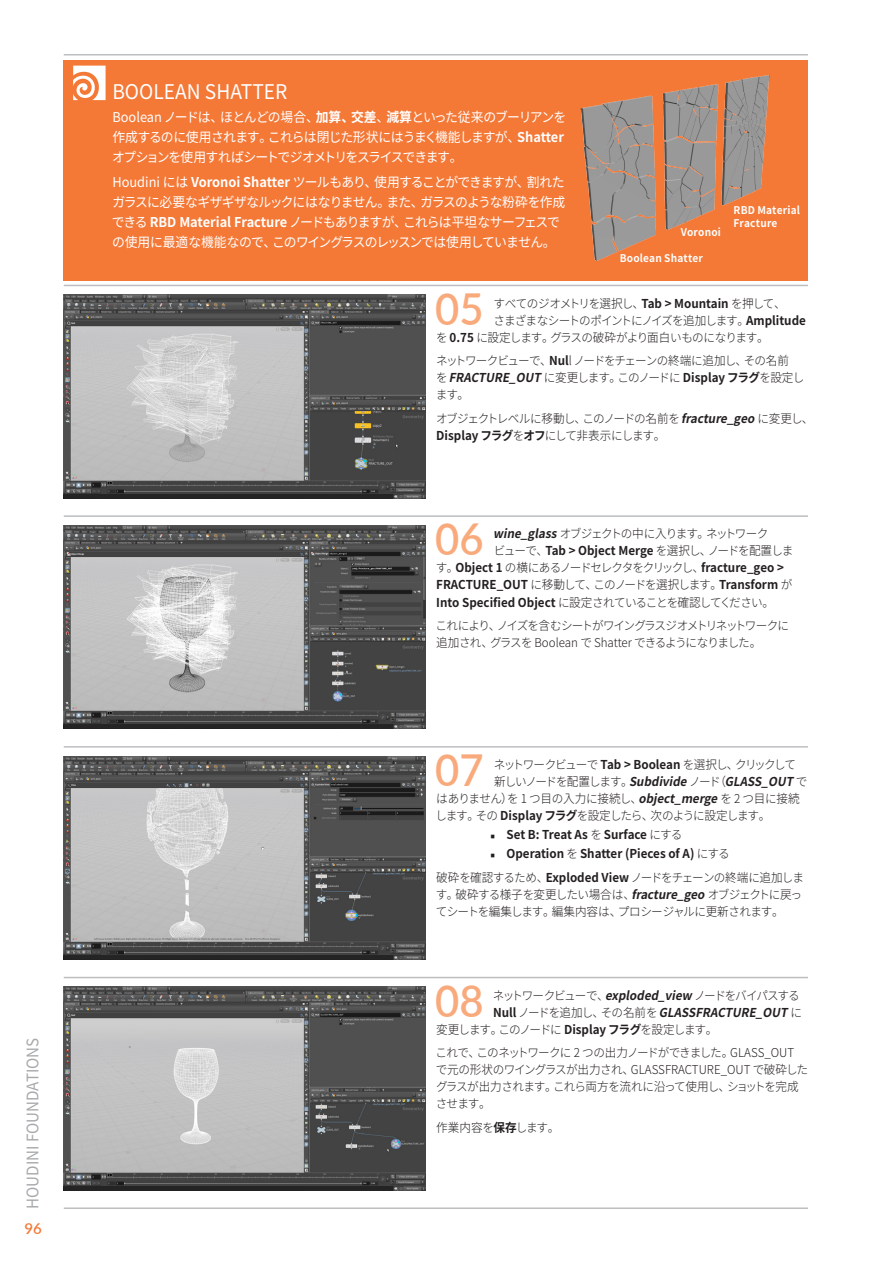
<style>
.page{position:relative;width:893px;height:1263px;background:#fff}
.page>*{position:absolute;margin:0;border:0;box-sizing:border-box;transform-origin:0 0}
.t1{font:600 43.95px "Lato";color:#f9aa7c;scale:.95 1}
.tip_title{font:20.25px "Noto Sans JP";color:#fff;scale:.95 1}
.t2{font:15.9px "Noto Sans JP";color:#a7a9ac;scale:.95 1}
.t3{font:600 15px "Lato";color:#f47836}
.tip_body{font:13.5px/20.2px "Noto Sans JP";letter-spacing:-.065em;color:#fff;scale:.95 1}
.t4{font:300 12.15px/17px "Noto Sans JP";letter-spacing:-.08em;color:#231f20;scale:.95 1}
.t5{font:300 12.15px/17px "Noto Sans JP";letter-spacing:-.045em;color:#231f20;scale:.95 1}
.t6{font:300 12.15px/17px "Noto Sans JP";letter-spacing:-.06em;color:#231f20;scale:.95 1}
.t7{font:300 12.15px "Noto Sans JP";letter-spacing:-.1em;color:#231f20;scale:.95 1}
.t8{font:700 12.15px "Noto Sans JP";color:#231f20;scale:.95 1}
.t9{font:300 12.15px "Noto Sans JP";letter-spacing:-.105em;color:#231f20;scale:.95 1}
.t10{font:300 12.15px "Noto Sans JP";letter-spacing:-.025em;color:#231f20;scale:.95 1}
.t11{font:italic 700 12.15px "Noto Sans JP";color:#231f20;scale:.95 1}
.t12{font:300 12.15px "Noto Sans JP";letter-spacing:-.12em;color:#231f20;scale:.95 1}
.t13{font:300 12.15px "Noto Sans JP";letter-spacing:-.005em;color:#231f20;scale:.95 1}
.t14{font:700 10.65px/12.8px "Noto Sans JP";letter-spacing:.02em;color:#fff;scale:.95 1}
.s1{font-weight:700}
.s2{font-weight:700;font-style:italic}
.s3{font-weight:300}
.s4{font-style:normal}
.s5{font-weight:300;font-style:normal}
</style>
<div class="page">
<hr style="left:64px;top:1207px;width:744px;height:2px;background:#bcbec0">
<hr style="left:64px;top:977px;width:744px;height:1px;background:#bcbec0">
<hr style="left:64px;top:746px;width:744px;height:2px;background:#bcbec0">
<hr style="left:64px;top:515px;width:744px;height:2px;background:#bcbec0">
<hr style="left:64px;top:285px;width:744px;height:1px;background:#bcbec0">
<hr style="left:64px;top:54px;width:744px;height:2px;background:#bcbec0">
<div style="left:64px;top:60px;width:744px;height:220px;background:#f47836"></div>
<svg style="left:73px;top:66px;width:33px;height:34px"></svg>
<img style="left:580px;top:75px;width:190px;height:186px">
<img style="left:64px;top:525px;width:362px;height:204px">
<img style="left:64px;top:756px;width:362px;height:204px">
<img style="left:64px;top:987px;width:362px;height:203px">
<img style="left:64px;top:295px;width:362px;height:203px">
<h3 class="t2" style="left:24px;top:1209px;width:182px;rotate:-90deg">HOUDINI FOUNDATIONS</h3>
<p class="t3" style="left:24px;top:1218px;width:19px">96</p>
<p class="tip_title" style="left:112px;top:80px;width:186px">BOOLEAN SHATTER</p>
<p class="tip_body" style="left:112px;top:107px;width:479px">Boolean ノードは、ほとんどの場合、<span class="s1">加算、交差</span>、<span class="s1">減算</span>といった従来のブーリアンを作成するのに使用されます。これらは閉じた形状にはうまく機能しますが、<span class="s1">Shatter</span>オプションを使用すればシートでジオメトリをスライスできます。</p>
<p class="tip_body" style="left:112px;top:172px;width:479px">Houdini には <span class="s1">Voronoi Shatter</span> ツールもあり、使用することができますが、割れたガラスに必要なギザギザなルックにはなりません。また、ガラスのような粉砕を作成できる <span class="s1">RBD Material Fracture</span> ノードもありますが、これらは平坦なサーフェスでの使用に最適な機能なので、このワイングラスのレッスンでは使用していません。</p>
<p class="t14" style="left:681px;top:226px;width:44px">Voronoi</p>
<p class="t14" style="left:620px;top:252px;width:89px">Boolean Shatter</p>
<p class="t14" style="left:734px;top:204px;width:71px">RBD Material<br>Fracture</p>
<p class="t1" style="left:435px;top:277px;width:53px">05</p>
<p class="t4" style="left:493px;top:295px;width:309px">すべてのジオメトリを選択し、<span class="s1">Tab &gt; Mountain</span> を押して、</p>
<p class="t4" style="left:494px;top:312px;width:330px">さまざまなシートのポイントにノイズを追加します。<span class="s1">Amplitude</span></p>
<p class="t4" style="left:436px;top:329px;width:352px">を <span class="s1">0.75</span> に設定します。グラスの破砕がより面白いものになります。</p>
<p class="t4" style="left:436px;top:352px;width:389px">ネットワークビューで、<span class="s1">Nul</span>l ノードをチェーンの終端に追加し、その名前<br>を <span class="s2">FRACTURE_OUT</span>に変更します。このノードに <span class="s1">Display フラグ</span>を設定します。</p>
<p class="t4" style="left:436px;top:410px;width:399px">オブジェクトレベルに移動し、このノードの名前を <span class="s2">fracture_geo</span>に変更し、<br><span class="s1">Display フラグ</span>を<span class="s1">オフ</span>にして非表示にします。</p>
<p class="t1" style="left:435px;top:507px;width:53px">06</p>
<p class="t9" style="left:493px;top:527px;width:291px"><span class="s2">wine_glass</span>オブジェクトの中に入ります。ネットワーク</p>
<p class="t4" style="left:494px;top:543px;width:317px">ビューで、<span class="s1">Tab &gt; Object Merge</span> を選択し、ノードを配置しま</p>
<p class="t7" style="left:436px;top:561px;width:368px">す。<span class="s1">Object 1</span> の横にあるノードセレクタをクリックし、<span class="s1">fracture_geo &gt;</span></p>
<p class="t8" style="left:436px;top:578px;width:376px">FRACTURE_OUT <span class="s3">に移動して、このノードを選択します。</span>Transform <span class="s3">が</span></p>
<p class="t4" style="left:436px;top:594px;width:357px"><span class="s1">Into Specified Object</span> に設定されていることを確認してください。</p>
<p class="t4" style="left:435px;top:617px;width:374px">これにより、ノイズを含むシートがワイングラスジオメトリネットワークに追加され、グラスを Boolean で Shatter できるようになりました。</p>
<p class="t1" style="left:435px;top:738px;width:53px">07</p>
<p class="t12" style="left:494px;top:758px;width:320px">ネットワークビューで <span class="s1">Tab &gt; Boolean</span> を選択し、クリックして</p>
<p class="t9" style="left:494px;top:775px;width:332px">新しいノードを配置します。 <span class="s2">Subdivide</span>ノード（<span class="s2">GLASS_OUT</span>で</p>
<p class="t10" style="left:436px;top:792px;width:384px">はありません）を 1 つ目の入力に接続し、<span class="s2">object_merge</span>を 2 つ目に接続</p>
<p class="t4" style="left:435px;top:807px;width:354px">します。その <span class="s1">Display フラグ</span>を設定したら、次のように設定します。</p>
<p class="t8" style="left:506px;top:828px;width:187px">Set B: Treat As <span class="s3">を</span> Surface <span class="s3">にする</span></p>
<p class="t8" style="left:506px;top:847px;width:236px">Operation <span class="s3">を</span> Shatter (Pieces of A) <span class="s3">にする</span></p>
<p class="t6" style="left:436px;top:869px;width:389px">破砕を確認するため、<span class="s1">Exploded View</span> ノードをチェーンの終端に追加します。破砕する様子を変更したい場合は、<span class="s2">fracture_geo</span>オブジェクトに戻ってシートを編集します。編集内容は、プロシージャルに更新されます。</p>
<p class="t1" style="left:435px;top:969px;width:53px">08</p>
<p class="t7" style="left:493px;top:988px;width:325px">ネットワークビューで、<span class="s2">exploded_view</span> ノードをバイパスする</p>
<p class="t11" style="left:493px;top:1005px;width:327px"><span class="s4">N u ll</span> <span class="s5">ノードを追加し、その名前を</span> GLASSFRACTURE_OUT<span class="s5">に</span></p>
<p class="t7" style="left:436px;top:1022px;width:297px">変更します。このノードに <span class="s1">Display フラグ</span>を設定します。</p>
<p class="t5" style="left:435px;top:1044px;width:394px">これで、このネットワークに 2 つの出力ノードができました。GLASS_OUTで元の形状のワイングラスが出力され、GLASSFRACTURE_OUT で破砕したグラスが出力されます。これら両方を流れに沿って使用し、ショットを完成させます。</p>
<p class="t13" style="left:436px;top:1120px;width:131px">作業内容を<span class="s1">保存</span>します。</p>
</div>
